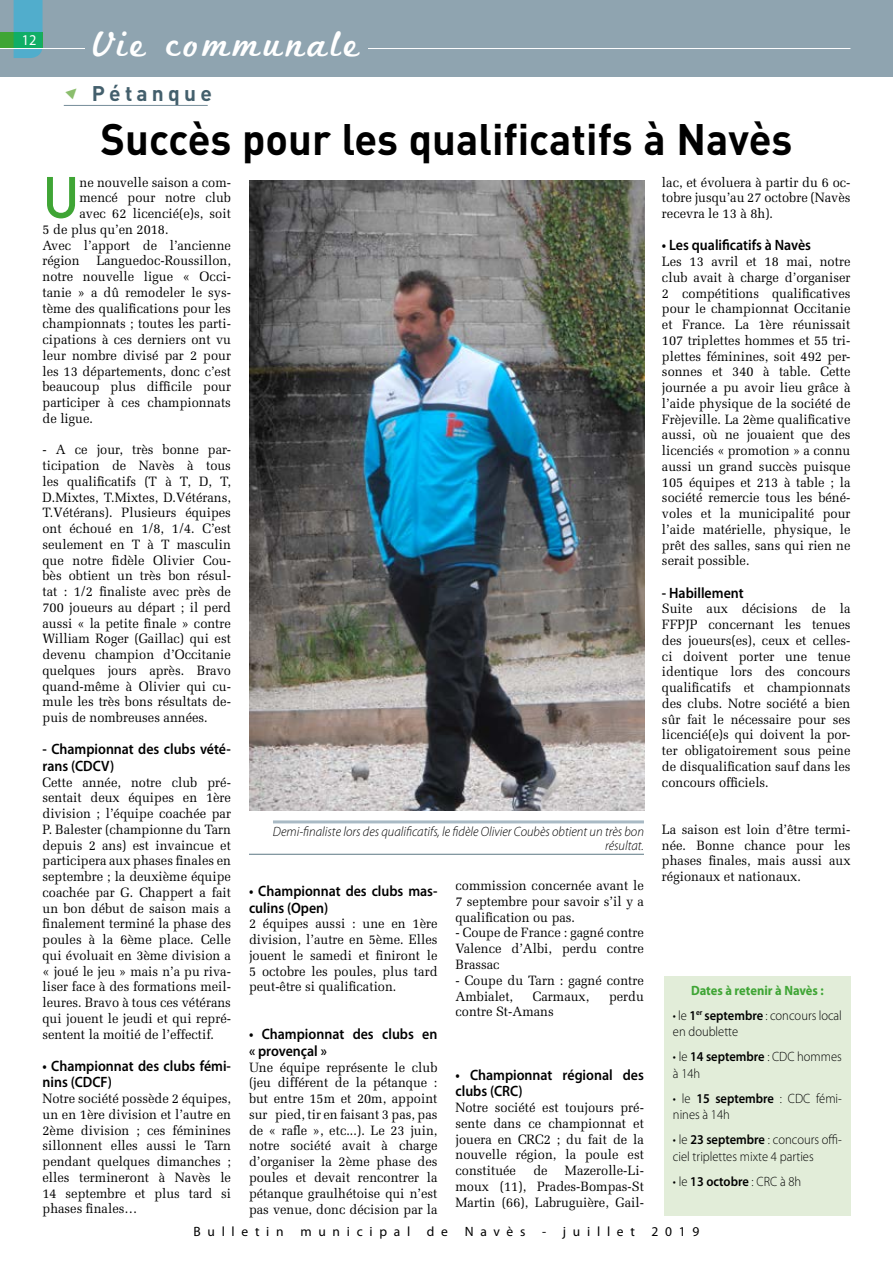
<style>
.page{position:relative;width:893px;height:1263px;background:#fff}
.page>*{position:absolute;margin:0;border:0;box-sizing:border-box;transform-origin:0 0}
.t1{font:500 57.75px "DIN";color:#3fa535;scale:.95 1}
.t2{font:700 43.5px "DIN";color:#000;scale:.96 1}
.t3{font:37.5px "Marketing Script";letter-spacing:.1em;color:#fff}
.t4{font:700 21px "DIN";letter-spacing:.2em;color:#435f6c}
.t5{font:600 15px/16.5px "Myriad Pro";color:#000;scale:.93 1}
.t6{font:15px "Myriad Pro";color:#fff;scale:.95 1}
.t7{font:13.5px/15.8px "Melior";color:#000;text-align:justify;scale:.95 1}
.t8{font:300 13.5px/16.5px "Myriad Pro";color:#000;scale:.93 1}
.t9{font:italic 300 13.5px/13.5px "Myriad Pro";color:#000;text-align:right;scale:.95 1}
.t10{font:13.5px "Myriad Pro";letter-spacing:.5em;color:#000}
.t11{font:700 13.5px "Myriad Pro";color:#3fa535;scale:.93 1}
.s1{font-weight:600}
</style>
<div class="page">
<div style="left:0;top:0;width:893px;height:77px;background:#8fa4b0"></div>
<div style="left:0;top:33px;width:43px;height:15px;background:#3fa535"></div>
<svg style="left:14px;top:0;width:29px;height:58px;background:#40acae"></svg>
<hr style="left:0;top:48px;width:850px;height:1px;background:#fff">
<div style="left:85px;top:21px;width:283px;height:56px;background:#8fa4b0"></div>
<hr style="left:64px;top:105px;width:144px;height:1px;background:#758d9a">
<div style="left:664px;top:976px;width:186px;height:239px;background:#e2edd9"></div>
<hr style="left:273px;top:820px;width:371px;height:3px;background:#a9bac5">
<hr style="left:249px;top:854px;width:395px;height:1px;background:#5c7784">
<img style="left:249px;top:181px;width:395px;height:629px">
<p class="t6" style="left:22px;top:31px;width:17px">12</p>
<h3 class="t3" style="left:94px;top:22px;width:267px">Vie communale</h3>
<h3 class="t4" style="left:92px;top:79px;width:121px">Pétanque</h3>
<h2 class="t2" style="left:101px;top:111px;width:722px">Succès pour les qualificatifs à Navès</h2>
<h1 class="t1" style="left:43px;top:160px;width:40px">U</h1>
<p class="t7" style="left:80px;top:174px;width:161px">ne nouvelle saison a com-</p>
<p class="t7" style="left:80px;top:190px;width:161px">mencé pour notre club</p>
<p class="t7" style="left:80px;top:206px;width:161px">avec 62 licencié(e)s, soit</p>
<p class="t7" style="left:43px;top:221px;width:134px">5 de plus qu’en 2018.</p>
<p class="t7" style="left:43px;top:237px;width:200px">Avec l’apport de l’ancienne</p>
<p class="t7" style="left:43px;top:253px;width:200px">région Languedoc-Roussillon,</p>
<p class="t7" style="left:43px;top:269px;width:200px">notre nouvelle ligue « Occi-</p>
<p class="t7" style="left:43px;top:284px;width:200px">tanie » a dû remodeler le sys-</p>
<p class="t7" style="left:43px;top:300px;width:200px">tème des qualifications pour les</p>
<p class="t7" style="left:43px;top:316px;width:200px">championnats ; toutes les parti-</p>
<p class="t7" style="left:43px;top:332px;width:200px">cipations à ces derniers ont vu</p>
<p class="t7" style="left:43px;top:347px;width:200px">leur nombre divisé par 2 pour</p>
<p class="t7" style="left:43px;top:363px;width:200px">les 13 départements, donc c’est</p>
<p class="t7" style="left:43px;top:379px;width:200px">beaucoup plus difficile pour</p>
<p class="t7" style="left:43px;top:395px;width:200px">participer à ces championnats</p>
<p class="t7" style="left:43px;top:410px;width:55px">de ligue.</p>
<p class="t7" style="left:43px;top:442px;width:200px">- A ce jour, très bonne par&shy;ticipation de Navès à tous les qualificatifs (T à T, D, T, D.Mixtes, T.Mixtes, D.Vétérans, T.Vétérans). Plusieurs équipes ont échoué en 1/8, 1/4. C’est seulement en T à T masculin que notre fidèle Olivier Cou&shy;bès obtient un très bon résul&shy;tat : 1/2 finaliste avec près de 700 joueurs au départ ; il perd aussi « la petite finale » contre William Roger (Gaillac) qui est devenu champion d’Occitanie quelques jours après. Bravo quand-même à Olivier qui cu&shy;mule les très bons résultats de&shy;puis de nombreuses années.</p>
<p class="t5" style="left:43px;top:741px;width:204px">- Championnat des clubs vété&shy;rans (CDCV)</p>
<p class="t7" style="left:43px;top:774px;width:200px">Cette année, notre club pré&shy;sentait deux équipes en 1ère division ; l’équipe coachée par P. Balester (championne du Tarn depuis 2 ans) est invaincue et participera aux phases finales en septembre ; la deuxième équipe coachée par G. Chappert a fait un bon début de saison mais a finalement terminé la phase des poules à la 6ème place. Celle qui évoluait en 3ème division a « joué le jeu » mais n’a pu riva&shy;liser face à des formations meil&shy;leures. Bravo à tous ces vétérans qui jouent le jeudi et qui repré&shy;sentent la moitié de l’effectif.</p>
<p class="t5" style="left:43px;top:1057px;width:204px">• Championnat des clubs fémi&shy;nins (CDCF)</p>
<p class="t7" style="left:43px;top:1091px;width:200px">Notre société possède 2 équipes, un en 1ère division et l’autre en 2ème division ; ces féminines sillonnent elles aussi le Tarn pendant quelques dimanches ; elles termineront à Navès le 14 septembre et plus tard si phases finales…</p>
<p class="t9" style="left:273px;top:825px;width:392px">Demi-finaliste lors des qualificatifs, le fidèle Olivier Coubès obtient un très bon résultat.</p>
<p class="t5" style="left:249px;top:882px;width:204px">• Championnat des clubs mas&shy;culins (Open)</p>
<p class="t7" style="left:249px;top:916px;width:200px">2 équipes aussi : une en 1ère division, l’autre en 5ème. Elles jouent le samedi et finiront le 5 octobre les poules, plus tard peut-être si qualification.</p>
<p class="t5" style="left:249px;top:1026px;width:204px">• Championnat des clubs en « provençal »</p>
<p class="t7" style="left:249px;top:1059px;width:200px">Une équipe représente le club (jeu différent de la pétanque : but entre 15m et 20m, appoint sur pied, tir en faisant 3 pas, pas de « rafle », etc...). Le 23 juin, notre société avait à charge d’organiser la 2ème phase des poules et devait rencontrer la pétanque graulhétoise qui n’est pas venue, donc décision par la</p>
<p class="t7" style="left:455px;top:878px;width:200px">commission concernée avant le 7 septembre pour savoir s’il y a qualification ou pas.</p>
<p class="t7" style="left:455px;top:925px;width:200px">- Coupe de France : gagné contre Valence d’Albi, perdu contre Brassac</p>
<p class="t7" style="left:455px;top:972px;width:200px">- Coupe du Tarn : gagné contre<br>Ambialet,</p>
<p class="t7" style="left:533px;top:988px;width:61px">Carmaux,</p>
<p class="t7" style="left:609px;top:988px;width:38px">perdu</p>
<p class="t7" style="left:455px;top:1004px;width:105px">contre St-Amans</p>
<p class="t5" style="left:455px;top:1066px;width:204px">• Championnat régional des clubs (CRC)</p>
<p class="t7" style="left:455px;top:1100px;width:200px">Notre société est toujours pré&shy;sente dans ce championnat et jouera en CRC2 ; du fait de la nouvelle région, la poule est constituée</p>
<p class="t7" style="left:455px;top:1163px;width:200px;text-indent:109px">Mazerolle-Li&shy;moux (11), Prades-Bompas-St Martin (66), Labruguière, Gail-</p>
<p class="t7" style="left:533px;top:1163px;width:16px">de</p>
<p class="t7" style="left:662px;top:174px;width:200px">lac, et évoluera à partir du 6 oc&shy;tobre jusqu’au 27 octobre (Navès recevra le 13 à 8h).</p>
<p class="t5" style="left:662px;top:237px;width:162px">• Les qualificatifs à Navès</p>
<p class="t7" style="left:662px;top:254px;width:200px">Les 13 avril et 18 mai, notre club avait à charge d’organiser 2 compétitions qualificatives pour le championnat Occitanie et France. La 1ère réunissait 107 triplettes hommes et 55 tri&shy;plettes féminines, soit 492 per&shy;sonnes et 340 à table. Cette journée a pu avoir lieu grâce à l’aide physique de la société de Frèjeville. La 2ème qualificative aussi, où ne jouaient que des licenciés « promotion » a connu aussi un grand succès puisque 105 équipes et 213 à table ; la société remercie tous les béné&shy;voles et la municipalité pour l’aide matérielle, physique, le prêt des salles, sans qui rien ne serait possible.</p>
<p class="t5" style="left:662px;top:584px;width:89px">- Habillement</p>
<p class="t7" style="left:662px;top:601px;width:200px">Suite aux décisions de la FFPJP concernant les tenues des joueurs(es), ceux et celles&shy;ci doivent porter une tenue identique lors des concours qualificatifs et championnats des clubs. Notre société a bien sûr fait le nécessaire pour ses licencié(e)s qui doivent la por&shy;ter obligatoirement sous peine de disqualification sauf dans les concours officiels.</p>
<p class="t7" style="left:662px;top:821px;width:200px">La saison est loin d’être termi&shy;née. Bonne chance pour les phases finales, mais aussi aux régionaux et nationaux.</p>
<p class="t11" style="left:691px;top:981px;width:144px">Dates à retenir à Navès :</p>
<p class="t8" style="left:673px;top:1007px;width:183px">• le <span class="s1">1</span><sup>er</sup> <span class="s1">septembre</span> : concours local en doublette</p>
<p class="t8" style="left:673px;top:1048px;width:183px">• le <span class="s1">14 septembre</span> : CDC hommes à 14h</p>
<p class="t8" style="left:673px;top:1090px;width:183px">• le <span class="s1">15 septembre</span> : CDC fémi&shy;nines à 14h</p>
<p class="t8" style="left:673px;top:1131px;width:183px">• le <span class="s1">23 septembre</span> : concours offi&shy;ciel triplettes mixte 4 parties</p>
<p class="t8" style="left:673px;top:1173px;width:140px">• le <span class="s1">13 octobre</span> : CRC à 8h</p>
<p class="t10" style="left:193px;top:1223px;width:508px">Bulletin municipal de Navès - juillet 2019</p>
</div>
